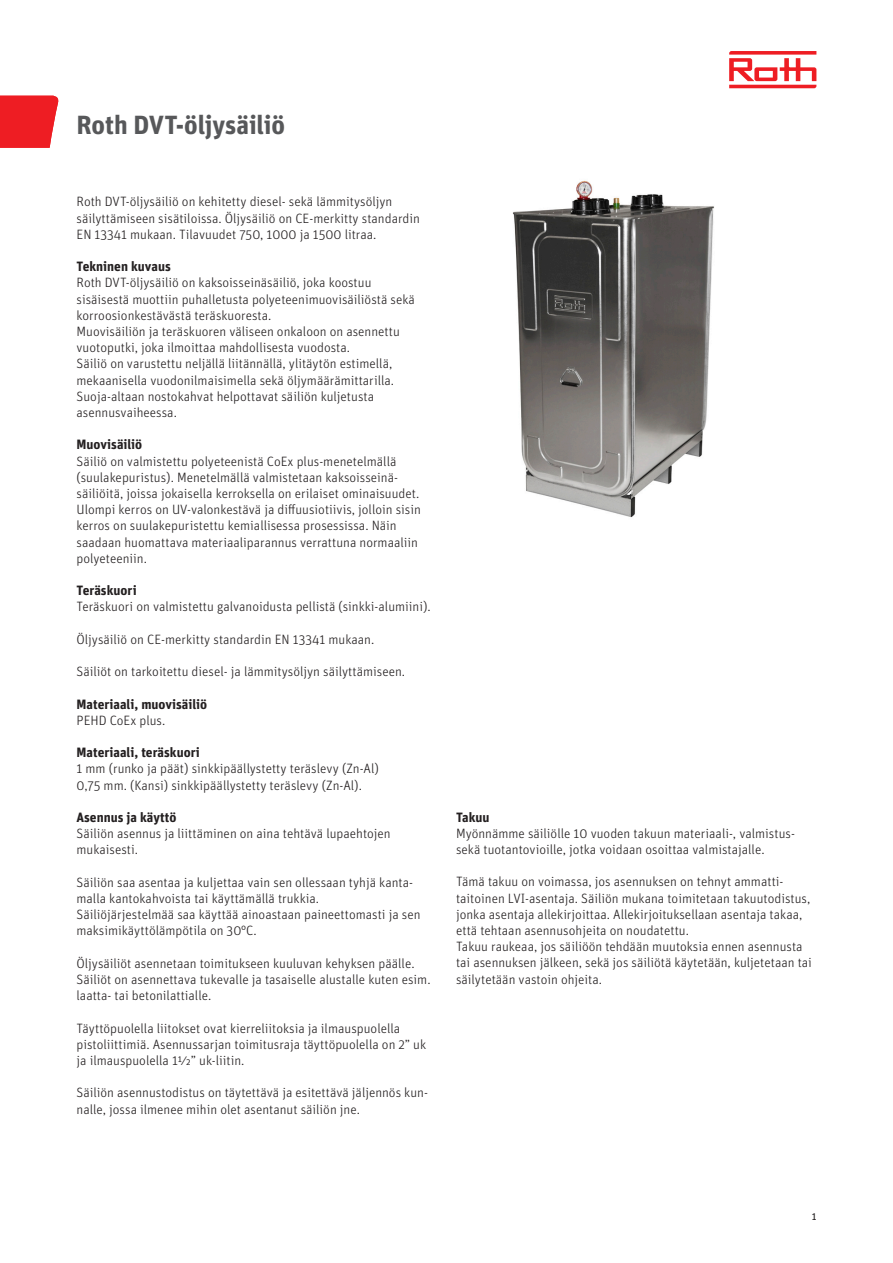
<style>
.page{position:relative;width:893px;height:1263px;background:#fff}
.page>*{position:absolute;margin:0;border:0;box-sizing:border-box;transform-origin:0 0}
.t1{font:700 26.25px "Unit OT";letter-spacing:-.005em;color:#57585a}
.t2{font:300 13.5px/16.2px "Unit OT";color:#231f20}
.t3{font:700 13.5px "Unit OT";color:#231f20}
.t4{font:10.5px "Unit OT";color:#231f20}
</style>
<div class="page">
<svg style="left:729px;top:51px;width:87px;height:37px"></svg>
<svg style="left:0;top:96px;width:59px;height:52px;background:#ef2f34"></svg>
<img style="left:513px;top:181px;width:201px;height:337px">
<p class="t1" style="left:77px;top:107px;width:210px">Roth DVT-öljysäiliö</p>
<p class="t2" style="left:77px;top:194px;width:317px">Roth DVT-öljysäiliö on kehitetty diesel- sekä lämmitysöljyn</p>
<p class="t2" style="left:77px;top:210px;width:345px">säilyttämiseen sisätiloissa. Öljysäiliö on CE-merkitty standardin<br>EN 13341 mukaan. Tilavuudet 750, 1000 ja 1500 litraa.</p>
<p class="t3" style="left:77px;top:258px;width:96px">Tekninen kuvaus</p>
<p class="t2" style="left:77px;top:275px;width:296px">Roth DVT-öljysäiliö on kaksoisseinäsäiliö, joka koostuu</p>
<p class="t2" style="left:77px;top:291px;width:340px">sisäisestä muottiin puhalletusta polyeteenimuovisäiliöstä sekä</p>
<p class="t2" style="left:77px;top:307px;width:196px">korroosionkestävästä teräskuoresta.</p>
<p class="t2" style="left:77px;top:323px;width:325px">Muovisäiliön ja teräskuoren väliseen onkaloon on asennettu</p>
<p class="t2" style="left:77px;top:339px;width:275px">vuotoputki, joka ilmoittaa mahdollisesta vuodosta.</p>
<p class="t2" style="left:77px;top:356px;width:319px">Säiliö on varustettu neljällä liitännällä, ylitäytön estimellä, mekaanisella vuodonilmaisimella sekä öljymäärämittarilla.<br>Suoja-altaan nostokahvat helpottavat säiliön kuljetusta asennusvaiheessa.</p>
<p class="t3" style="left:77px;top:436px;width:67px">Muovisäiliö</p>
<p class="t2" style="left:77px;top:453px;width:321px">Säiliö on valmistettu polyeteenistä CoEx plus-menetelmällä</p>
<p class="t2" style="left:77px;top:469px;width:323px">(suulakepuristus). Menetelmällä valmistetaan kaksoisseinä-</p>
<p class="t2" style="left:77px;top:485px;width:344px">säiliöitä, joissa jokaisella kerroksella on erilaiset ominaisuudet.</p>
<p class="t2" style="left:77px;top:501px;width:346px">Ulompi kerros on UV-valonkestävä ja diffuusiotiivis, jolloin sisin kerros on suulakepuristettu kemiallisessa prosessissa. Näin saadaan huomattava materiaaliparannus verrattuna normaaliin polyeteeniin.</p>
<p class="t3" style="left:77px;top:582px;width:62px">Teräskuori</p>
<p class="t2" style="left:77px;top:599px;width:356px">Teräskuori on valmistettu galvanoidusta pellistä (sinkki-alumiini).</p>
<p class="t2" style="left:77px;top:631px;width:299px">Öljysäiliö on CE-merkitty standardin EN 13341 mukaan.</p>
<p class="t2" style="left:77px;top:663px;width:330px">Säiliöt on tarkoitettu diesel- ja lämmitysöljyn säilyttämiseen.</p>
<p class="t3" style="left:77px;top:695px;width:132px">Materiaali, muovisäiliö</p>
<p class="t2" style="left:77px;top:712px;width:90px">PEHD CoEx plus.</p>
<p class="t3" style="left:77px;top:744px;width:125px">Materiaali, teräskuori</p>
<p class="t2" style="left:77px;top:761px;width:304px">1 mm (runko ja päät) sinkkipäällystetty teräslevy (Zn-Al)</p>
<p class="t2" style="left:77px;top:777px;width:287px">0,75 mm. (Kansi) sinkkipäällystetty teräslevy (Zn-Al).</p>
<p class="t3" style="left:77px;top:808px;width:101px">Asennus ja käyttö</p>
<p class="t2" style="left:77px;top:825px;width:316px">Säiliön asennus ja liittäminen on aina tehtävä lupaehtojen mukaisesti.</p>
<p class="t2" style="left:77px;top:874px;width:338px">Säiliön saa asentaa ja kuljettaa vain sen ollessaan tyhjä kanta&shy;malla kantokahvoista tai käyttämällä trukkia.</p>
<p class="t2" style="left:77px;top:906px;width:345px">Säiliöjärjestelmää saa käyttää ainoastaan paineettomasti ja sen maksimikäyttölämpötila on 30°C.</p>
<p class="t2" style="left:77px;top:955px;width:356px">Öljysäiliöt asennetaan toimitukseen kuuluvan kehyksen päälle.<br>Säiliöt on asennettava tukevalle ja tasaiselle alustalle kuten esim. laatta- tai betonilattialle.</p>
<p class="t2" style="left:77px;top:1020px;width:351px">Täyttöpuolella liitokset ovat kierreliitoksia ja ilmauspuolella pistoliittimiä. Asennussarjan toimitusraja täyttöpuolella on 2” uk ja ilmauspuolella 1½” uk-liitin.</p>
<p class="t2" style="left:77px;top:1085px;width:353px">Säiliön asennustodistus on täytettävä ja esitettävä jäljennös kun&shy;nalle, jossa ilmenee mihin olet asentanut säiliön jne.</p>
<p class="t3" style="left:456px;top:808px;width:35px">Takuu</p>
<p class="t2" style="left:456px;top:825px;width:340px">Myönnämme säiliölle 10 vuoden takuun materiaali-, valmistus&shy;sekä tuotantovioille, jotka voidaan osoittaa valmistajalle.</p>
<p class="t2" style="left:456px;top:874px;width:329px">Tämä takuu on voimassa, jos asennuksen on tehnyt ammatti-</p>
<p class="t2" style="left:456px;top:890px;width:356px">taitoinen LVI-asentaja. Säiliön mukana toimitetaan takuutodistus, jonka asentaja allekirjoittaa. Allekirjoituksellaan asentaja takaa,</p>
<p class="t2" style="left:456px;top:922px;width:234px">että tehtaan asennusohjeita on noudatettu.</p>
<p class="t2" style="left:456px;top:938px;width:357px">Takuu raukeaa, jos säiliöön tehdään muutoksia ennen asennusta tai asennuksen jälkeen, sekä jos säiliötä käytetään, kuljetetaan tai säilytetään vastoin ohjeita.</p>
<p class="t4" style="left:812px;top:1210px;width:6px">1</p>
</div>
